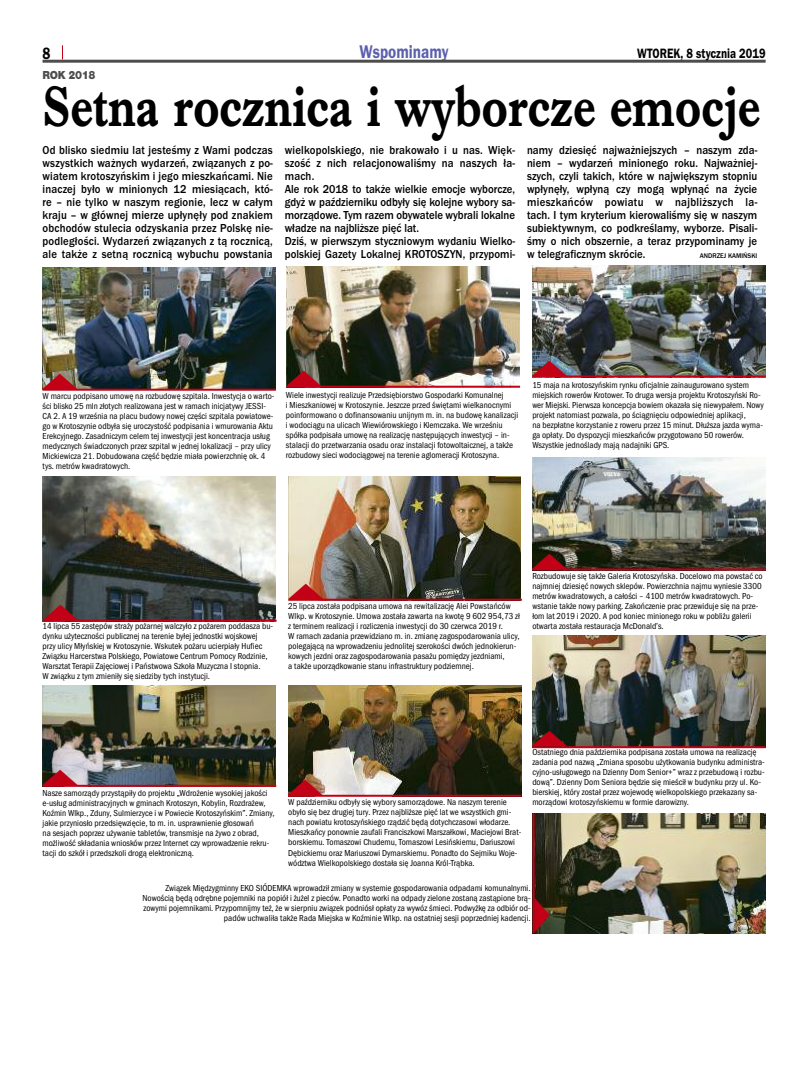
<style>
.page{position:relative;width:794px;height:1092px;background:#fff}
.page>*{position:absolute;margin:0;border:0;box-sizing:border-box;transform-origin:0 0}
.t1{font:700 59px "Imprint URWTCE";color:#000;scale:.8 1}
.t2{font:19px "Franklin Got URWTCE Dem";color:#5b60ad;scale:.8 1}
.t3{font:17px "Franklin Got URWTCE Dem";color:#000;scale:.8 1}
.t4{font:14px "Franklin Got URWTCE Dem";color:#000;scale:.8 1}
.t5{font:500 12px/13px "Franklin Got URWTCE";letter-spacing:.005em;color:#000;text-align:justify;scale:.9 1}
.t6{font:900 12px "Nimbus San TCE";letter-spacing:-.035em;color:#4d4d4d;scale:.9 1}
.t7{font:9px/10px "Franklin Got URWTCE Boo Con";color:#000}
.t8{font:500 7px "Franklin Got URWTCE";color:#000;scale:.95 1}
</style>
<div class="page">
<hr style="left:43px;top:60px;width:722px;height:3px;background:#4d4d4d">
<svg style="left:62px;top:45px;width:1px;height:14px"></svg>
<img style="left:532px;top:266px;width:233px;height:109px">
<img style="left:286px;top:266px;width:233px;height:122px">
<img style="left:43px;top:268px;width:233px;height:120px">
<img style="left:532px;top:457px;width:233px;height:111px">
<img style="left:288px;top:476px;width:233px;height:122px">
<img style="left:43px;top:476px;width:233px;height:143px">
<img style="left:532px;top:635px;width:233px;height:111px">
<img style="left:532px;top:813px;width:233px;height:120px">
<img style="left:288px;top:685px;width:233px;height:109px">
<img style="left:43px;top:685px;width:233px;height:99px">
<hr style="left:43px;top:388px;width:233px;height:2px;background:#c20016">
<hr style="left:43px;top:619px;width:234px;height:2px;background:#c20016">
<hr style="left:43px;top:784px;width:233px;height:2px;background:#c20016">
<hr style="left:288px;top:794px;width:233px;height:2px;background:#c20016">
<hr style="left:288px;top:598px;width:234px;height:2px;background:#c20016">
<hr style="left:287px;top:385px;width:233px;height:2px;background:#c20016">
<hr style="left:532px;top:375px;width:233px;height:2px;background:#c20016">
<hr style="left:532px;top:568px;width:233px;height:2px;background:#c20016">
<hr style="left:532px;top:746px;width:233px;height:2px;background:#c20016">
<hr style="left:532px;top:814px;width:2px;height:119px;background:#c20016">
<svg style="left:42px;top:373px;width:35px;height:16px"></svg>
<svg style="left:43px;top:604px;width:35px;height:15px"></svg>
<svg style="left:43px;top:769px;width:35px;height:16px"></svg>
<svg style="left:288px;top:779px;width:35px;height:15px"></svg>
<svg style="left:288px;top:583px;width:35px;height:16px"></svg>
<svg style="left:286px;top:370px;width:35px;height:16px"></svg>
<svg style="left:532px;top:360px;width:35px;height:15px"></svg>
<svg style="left:532px;top:553px;width:35px;height:15px"></svg>
<svg style="left:532px;top:731px;width:35px;height:15px"></svg>
<svg style="left:534px;top:897px;width:16px;height:35px"></svg>
<h3 class="t3" style="left:43px;top:43px;width:11px">8</h3>
<h2 class="t2" style="left:359px;top:40px;width:113px">Wspominamy</h2>
<h3 class="t4" style="left:637px;top:45px;width:162px">WTOREK, 8 stycznia 2019</h3>
<h3 class="t6" style="left:43px;top:68px;width:60px">ROK 2018</h3>
<h1 class="t1" style="left:43px;top:71px;width:899px">Setna rocznica i wyborcze emocje</h1>
<p class="t5" style="left:43px;top:143px;width:257px">Od blisko siedmiu lat jesteśmy z Wami podczas wszystkich ważnych wydarzeń, związanych z po&shy;wiatem krotoszyńskim i jego mieszkańcami. Nie inaczej było w minionych 12 miesiącach, któ&shy;re – nie tylko w naszym regionie, lecz w całym kraju – w głównej mierze upłynęły pod znakiem obchodów stulecia odzyskania przez Polskę nie&shy;podległości. Wydarzeń związanych z tą rocznicą, ale także z setną rocznicą wybuchu powstania</p>
<p class="t5" style="left:285px;top:143px;width:257px;text-align:left">wielkopolskiego, nie brakowało i u nas. Więk&shy;szość z nich relacjonowaliśmy na naszych ła&shy;mach.<br>Ale rok 2018 to także wielkie emocje wyborcze, gdyż w październiku odbyły się kolejne wybory sa&shy;morządowe. Tym razem obywatele wybrali lokalne władze na najbliższe pięć lat.<br>Dziś, w pierwszym styczniowym wydaniu Wielko&shy;polskiej Gazety Lokalnej KROTOSZYN, przypomi-</p>
<p class="t5" style="left:527px;top:143px;width:257px">namy dziesięć najważniejszych – naszym zda&shy;niem – wydarzeń minionego roku. Najważniej&shy;szych, czyli takich, które w największym stopniu wpłynęły, wpłyną czy mogą wpłynąć na życie mieszkańców powiatu w najbliższych la&shy;tach. I tym kryterium kierowaliśmy się w naszym subiektywnym, co podkreślamy, wyborze. Pisali&shy;śmy o nich obszernie, a teraz przypominamy je w telegraficznym skrócie.</p>
<p class="t8" style="left:699px;top:251px;width:62px">ANDRZEJ KAMIŃSKI</p>
<p class="t7" style="left:43px;top:391px;width:233px">W marcu podpisano umowę na rozbudowę szpitala. Inwestycja o warto&shy;ści blisko 25 mln złotych realizowana jest w ramach inicjatywy JESSI-CA 2. A 19 września na placu budowy nowej części szpitala powiatowe&shy;go w Krotoszynie odbyła się uroczystość podpisania i wmurowania Aktu Erekcyjnego. Zasadniczym celem tej inwestycji jest koncentracja usług medycznych świadczonych przez szpital w jednej lokalizacji – przy ulicy Mickiewicza 21. Dobudowana część będzie miała powierzchnię ok. 4 tys. metrów kwadratowych.</p>
<p class="t7" style="left:286px;top:390px;width:234px">Wiele inwestycji realizuje Przedsiębiorstwo Gospodarki Komunalnej<br>i Mieszkaniowej w Krotoszynie. Jeszcze przed świętami wielkanocnymi poinformowano o dofinansowaniu unijnym m. in. na budowę kanalizacji i wodociągu na ulicach Wiewiórowskiego i Klemczaka. We wrześniu spółka podpisała umowę na realizację następujących inwestycji – in&shy;stalacji do przetwarzania osadu oraz instalacji fotowoltaicznej, a także rozbudowy sieci wodociągowej na terenie aglomeracji Krotoszyna.</p>
<p class="t7" style="left:532px;top:380px;width:233px">15 maja na krotoszyńskim rynku oficjalnie zainaugurowano system miejskich rowerów Krotower. To druga wersja projektu Krotoszyński Ro&shy;wer Miejski. Pierwsza koncepcja bowiem okazała się niewypałem. Nowy projekt natomiast pozwala, po ściągnięciu odpowiedniej aplikacji,<br>na bezpłatne korzystanie z roweru przez 15 minut. Dłuższa jazda wyma&shy;ga opłaty. Do dyspozycji mieszkańców przygotowano 50 rowerów.<br>Wszystkie jednoślady mają nadajniki GPS.</p>
<p class="t7" style="left:43px;top:621px;width:232px">14 lipca 55 zastępów straży pożarnej walczyło z pożarem poddasza bu&shy;dynku użyteczności publicznej na terenie byłej jednostki wojskowej przy ulicy Młyńskiej w Krotoszynie. Wskutek pożaru ucierpiały Hufiec Związku Harcerstwa Polskiego, Powiatowe Centrum Pomocy Rodzinie, Warsztat Terapii Zajęciowej i Państwowa Szkoła Muzyczna I stopnia.<br>W związku z tym zmieniły się siedziby tych instytucji.</p>
<p class="t7" style="left:288px;top:601px;width:233px">25 lipca została podpisana umowa na rewitalizację Alei Powstańców Wlkp. w Krotoszynie. Umowa została zawarta na kwotę 9 602 954,73 zł z terminem realizacji i rozliczenia inwestycji do 30 czerwca 2019 r.<br>W ramach zadania przewidziano m. in. zmianę zagospodarowania ulicy, polegającą na wprowadzeniu jednolitej szerokości dwóch jednokierun&shy;kowych jezdni oraz zagospodarowania pasażu pomiędzy jezdniami,<br>a także uporządkowanie stanu infrastruktury podziemnej.</p>
<p class="t7" style="left:532px;top:571px;width:232px">Rozbudowuje się także Galeria Krotoszyńska. Docelowo ma powstać co najmniej dziesięć nowych sklepów. Powierzchnia najmu wyniesie 3300 metrów kwadratowych, a całości – 4100 metrów kwadratowych. Po&shy;wstanie także nowy parking. Zakończenie prac przewiduje się na prze&shy;łom lat 2019 i 2020. A pod koniec minionego roku w pobliżu galerii otwarta została restauracja McDonald’s.</p>
<p class="t7" style="left:43px;top:788px;width:233px">Nasze samorządy przystąpiły do projektu „Wdrożenie wysokiej jakości e-usług administracyjnych w gminach Krotoszyn, Kobylin, Rozdrażew, Koźmin Wlkp., Zduny, Sulmierzyce i w Powiecie Krotoszyńskim”. Zmiany, jakie przyniosło przedsięwzięcie, to m. in. usprawnienie głosowań<br>na sesjach poprzez używanie tabletów, transmisje na żywo z obrad, możliwość składania wniosków przez Internet czy wprowadzenie rekru&shy;tacji do szkół i przedszkoli drogą elektroniczną.</p>
<p class="t7" style="left:288px;top:797px;width:235px">W październiku odbyły się wybory samorządowe. Na naszym terenie obyło się bez drugiej tury. Przez najbliższe pięć lat we wszystkich gmi&shy;nach powiatu krotoszyńskiego rządzić będą dotychczasowi włodarze.<br>Mieszkańcy ponownie zaufali Franciszkowi Marszałkowi, Maciejowi Brat&shy;borskiemu. Tomaszowi Chudemu, Tomaszowi Lesińskiemu, Dariuszowi Dębickiemu oraz Mariuszowi Dymarskiemu. Ponadto do Sejmiku Woje&shy;wództwa Wielkopolskiego dostała się Joanna Król-Trąbka.</p>
<p class="t7" style="left:532px;top:747px;width:234px">Ostatniego dnia października podpisana została umowa na realizację zadania pod nazwą „Zmiana sposobu użytkowania budynku administra&shy;cyjno-usługowego na Dzienny Dom Senior+” wraz z przebudową i rozbu&shy;dową”. Dzienny Dom Seniora będzie się mieścił w budynku przy ul. Ko&shy;bierskiej, który został przez wojewodę wielkopolskiego przekazany sa&shy;morządowi krotoszyńskiemu w formie darowizny.</p>
<p class="t7" style="left:143px;top:882px;width:389px;text-align:right">Związek Międzygminny EKO SIÓDEMKA wprowadził zmiany w systemie gospodarowania odpadami komunalnymi.<br>Nowością będą odrębne pojemniki na popiół i żużel z pieców. Ponadto worki na odpady zielone zostaną zastąpione brą&shy;zowymi pojemnikami. Przypomnijmy też, że w sierpniu związek podniósł opłaty za wywóz śmieci. Podwyżkę za odbiór od&shy;padów uchwaliła także Rada Miejska w Koźminie Wlkp. na ostatniej sesji poprzedniej kadencji.</p>
</div>
